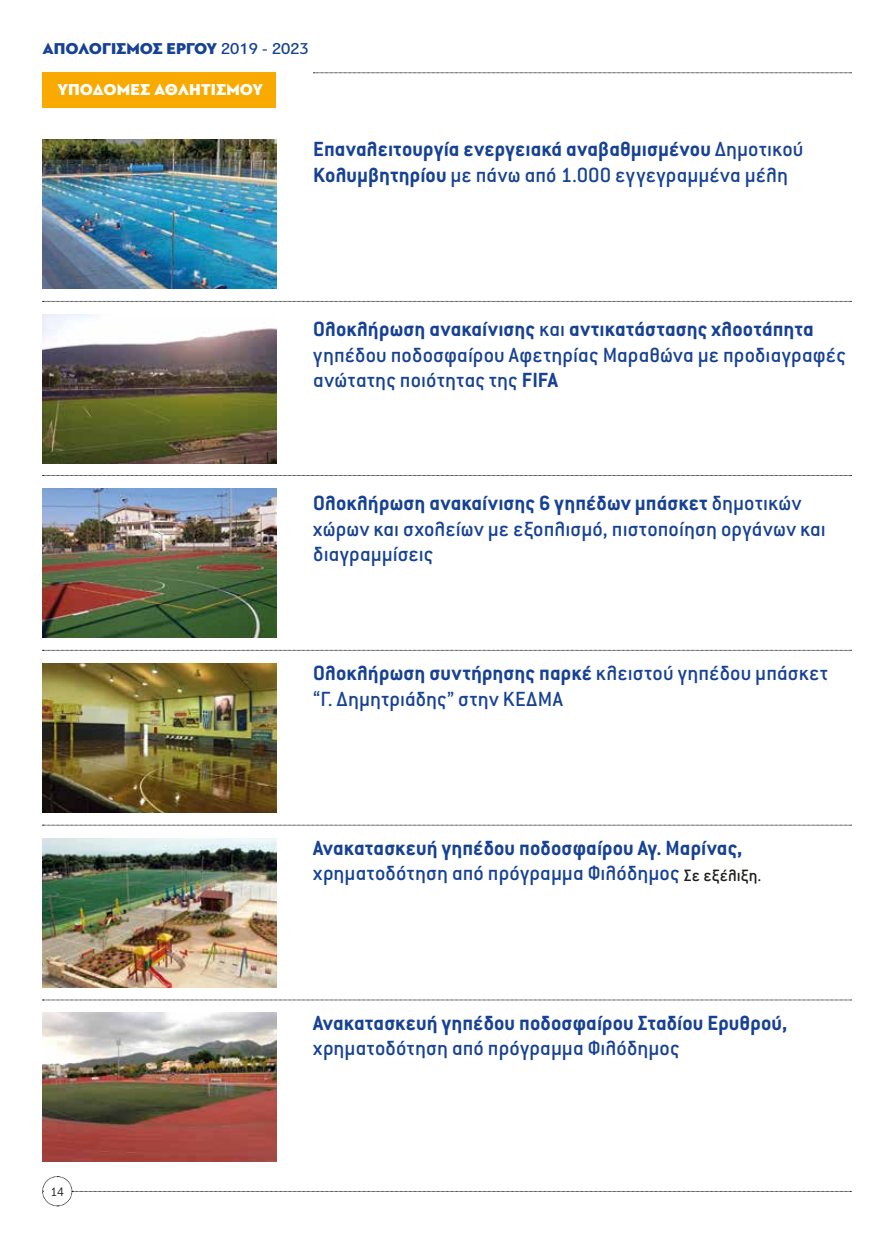
<style>
.page{position:relative;width:893px;height:1234px;background:#fff}
.page>*{position:absolute;margin:0;border:0;box-sizing:border-box;transform-origin:0 0}
.t1{font:500 22.5px/25.5px "Conduit ITC Hel";letter-spacing:.005em;color:#164194}
.t2{font:700 22.5px/25.5px "Conduit ITC Hel";letter-spacing:.005em;color:#164194}
.t3{font:900 16.5px "PF Bague Sans Pro";color:#164194}
.t4{font:900 16.5px "PF Bague Sans Pro";color:#fff}
.t5{font:300 13.5px "Conduit ITC Hel";color:#1d1d1b}
.s1{font-weight:500}
.s2{font-weight:700}
.s3{font-weight:500;font-size:18px;color:#1d1d1b}
</style>
<div class="page">
<svg style="left:43px;top:301px;width:808px;height:1px"></svg>
<svg style="left:43px;top:475px;width:808px;height:1px"></svg>
<svg style="left:43px;top:650px;width:808px;height:1px"></svg>
<svg style="left:43px;top:824px;width:808px;height:1px"></svg>
<svg style="left:43px;top:999px;width:808px;height:1px"></svg>
<svg style="left:313px;top:73px;width:538px;height:1px"></svg>
<svg style="left:42px;top:1176px;width:809px;height:30px"></svg>
<img style="left:43px;top:838px;width:233px;height:148px">
<img style="left:43px;top:1012px;width:233px;height:149px">
<img style="left:43px;top:314px;width:233px;height:149px">
<img style="left:43px;top:139px;width:233px;height:149px">
<img style="left:43px;top:488px;width:233px;height:149px">
<img style="left:43px;top:663px;width:233px;height:149px">
<div style="left:43px;top:72px;width:233px;height:36px;background:#f8aa00"></div>
<p class="t3" style="left:43px;top:38px;width:268px">ΑΠΟΛΟΓΙΣΜΟΣ ΕΡΓΟΥ <span class="s1">2019 - 2023</span></p>
<p class="t4" style="left:57px;top:79px;width:207px">ΥΠΟΔΟΜΕΣ ΑΘΛΗΤΙΣΜΟΥ</p>
<p class="t2" style="left:313px;top:137px;width:492px">Επαναλειτουργία ενεργειακά αναβαθμισμένου <span class="s1">Δημοτικού<br></span>Κολυμβητηρίου <span class="s1">με πάνω από 1.000 εγγεγραμμένα μέλη</span></p>
<p class="t5" style="left:50px;top:1184px;width:15px">14</p>
<p class="t1" style="left:313px;top:317px;width:534px"><span class="s2">Ολοκλήρωση ανακαίνισης</span> και <span class="s2">αντικατάστασης χλοοτάπητα </span>γηπέδου ποδοσφαίρου Αφετηρίας Μαραθώνα με προδιαγραφές ανώτατης ποιότητας της <span class="s2">FIFA</span></p>
<p class="t1" style="left:313px;top:491px;width:514px"><span class="s2">Ολοκλήρωση ανακαίνισης 6 γηπέδων μπάσκετ</span> δημοτικών χώρων και σχολείων με εξοπλισμό, πιστοποίηση οργάνων και διαγραμμίσεις</p>
<p class="t1" style="left:313px;top:660px;width:516px"><span class="s2">Ολοκλήρωση συντήρησης παρκέ</span> κλειστού γηπέδου μπάσκετ “Γ. Δημητριάδης” στην ΚΕΔΜΑ</p>
<p class="t2" style="left:313px;top:835px;width:450px">Ανακατασκευή γηπέδου ποδοσφαίρου Αγ. Μαρίνας, <span class="s1">χρηματοδότηση από πρόγραμμα Φιλόδημος</span> <span class="s3">Σε εξέλιξη.</span></p>
<p class="t2" style="left:313px;top:1010px;width:476px">Ανακατασκευή γηπέδου ποδοσφαίρου Σταδίου Ερυθρού,</p>
<p class="t1" style="left:313px;top:1035px;width:368px">χρηματοδότηση από πρόγραμμα Φιλόδημος</p>
</div>
